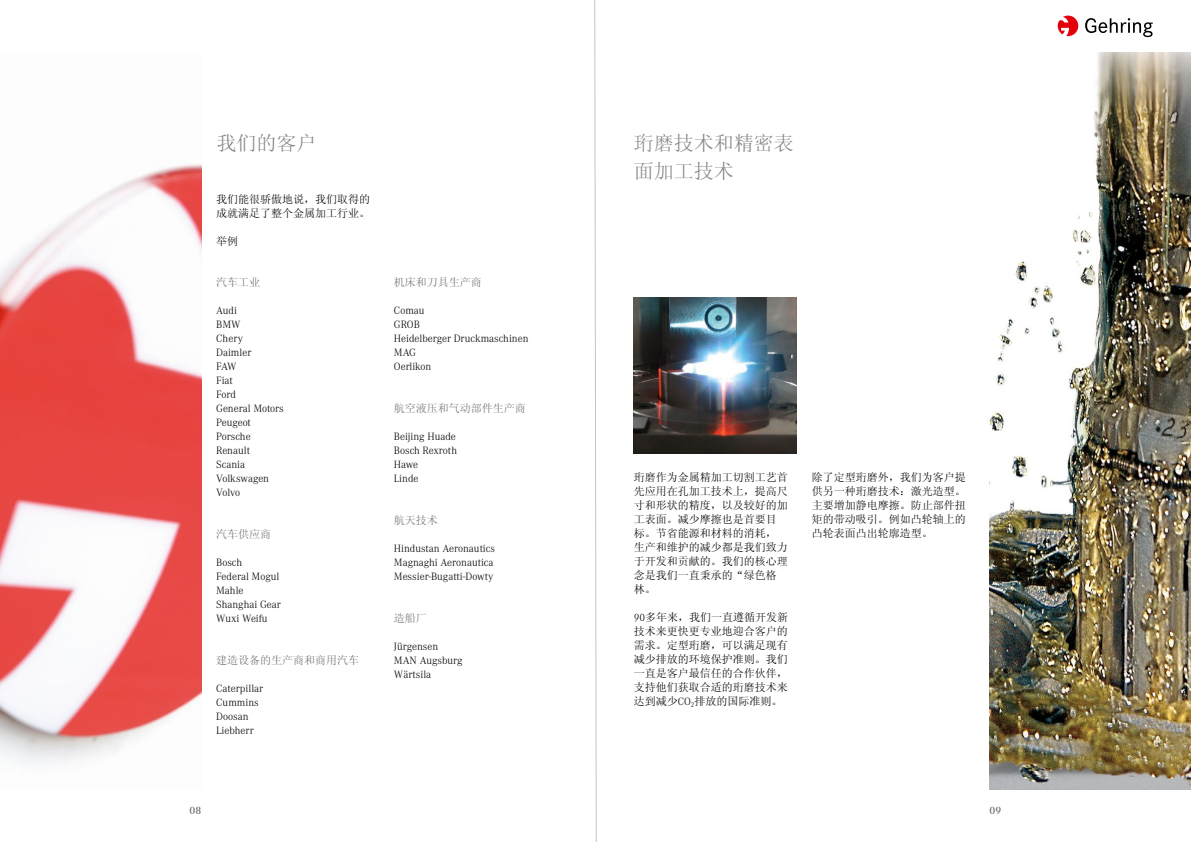
<style>
.page{position:relative;width:1191px;height:842px;background:#fff}
.page>*{position:absolute;margin:0;border:0;box-sizing:border-box;transform-origin:0 0}
.t1{font:20px/28px "Sim Sun";color:#868786}
.t2{font:300 11px/14px "Corporate A";color:#000}
.t3{font:11px/14px "Sim Sun";color:#000}
.t4{font:11px "Sim Sun";color:#6e6e6e}
.t5{font:600 11px "Corporate A";color:#6e6e6e}
.s1{font-family:"Corporate A";font-weight:300}
</style>
<div class="page">
<img style="left:989px;top:52px;width:202px;height:737px">
<img style="left:0;top:164px;width:201px;height:599px">
<svg style="left:1057px;top:16px;width:21px;height:20px"></svg>
<svg style="left:1085px;top:18px;width:67px;height:19px"></svg>
<img style="left:634px;top:298px;width:163px;height:155px">
<svg style="left:594px;top:0;width:3px;height:842px"></svg>
<h1 class="t1" style="left:216px;top:129px;width:101px">我们的客户</h1>
<p class="t3" style="left:216px;top:192px;width:155px">我们能很骄傲地说，我们取得的成就满足了整个金属加工行业。</p>
<p class="t3" style="left:216px;top:234px;width:23px">举例</p>
<p class="t4" style="left:216px;top:276px;width:45px">汽车工业</p>
<p class="t2" style="left:216px;top:303px;width:69px">Audi<br>BMW<br>Chery<br>Daimler<br>FAW<br>Fiat<br>Ford<br>General Motors<br>Peugeot<br>Porsche<br>Renault<br>Scania<br>Volkswagen<br>Volvo</p>
<p class="t4" style="left:216px;top:528px;width:56px">汽车供应商</p>
<p class="t2" style="left:216px;top:555px;width:66px">Bosch<br>Federal Mogul<br>Mahle<br>Shanghai Gear<br>Wuxi Weifu</p>
<p class="t4" style="left:216px;top:654px;width:144px">建造设备的生产商和商用汽车</p>
<p class="t2" style="left:216px;top:681px;width:48px">Caterpillar<br>Cummins<br>Doosan<br>Liebherr</p>
<p class="t4" style="left:394px;top:276px;width:89px">机床和刀具生产商</p>
<p class="t2" style="left:394px;top:303px;width:136px">Comau<br>GROB<br>Heidelberger Druckmaschinen<br>MAG<br>Oerlikon</p>
<p class="t4" style="left:394px;top:402px;width:133px">航空液压和气动部件生产商</p>
<p class="t2" style="left:394px;top:429px;width:65px">Beijing Huade<br>Bosch Rexroth<br>Hawe<br>Linde</p>
<p class="t4" style="left:394px;top:514px;width:45px">航天技术</p>
<p class="t2" style="left:394px;top:541px;width:103px">Hindustan Aeronautics<br>Magnaghi Aeronautica<br>Messier-Bugatti-Dowty</p>
<p class="t4" style="left:394px;top:612px;width:34px">造船厂</p>
<p class="t2" style="left:394px;top:639px;width:70px">Jürgensen<br>MAN Augsburg<br>Wärtsila</p>
<h1 class="t1" style="left:634px;top:129px;width:161px">珩磨技术和精密表面加工技术</h1>
<p class="t3" style="left:634px;top:470px;width:155px">珩磨作为金属精加工切割工艺首先应用在孔加工技术上，提高尺寸和形状的精度，以及较好的加工表面。减少摩擦也是首要目标。节省能源和材料的消耗，生产和维护的减少都是我们致力于开发和贡献的。我们的核心理念是我们一直秉承的“绿色格林。</p>
<p class="t3" style="left:634px;top:610px;width:156px;text-align:justify"><span class="s1">90</span>多年来，我们一直遵循开发新技术来更快更专业地迎合客户的需求。定型珩磨，可以满足现有减少排放的环境保护准则。我们一直是客户最信任的合作伙伴，支持他们获取合适的珩磨技术来达到减少<span class="s1">CO</span><sub>2</sub>排放的国际准则。</p>
<p class="t3" style="left:811px;top:470px;width:155px;text-align:justify">除了定型珩磨外，我们为客户提供另一种珩磨技术：激光造型。主要增加静电摩擦。防止部件扭矩的带动吸引。例如凸轮轴上的凸轮表面凸出轮廓造型。</p>
<p class="t5" style="left:190px;top:805px;width:13px">08</p>
<p class="t5" style="left:989px;top:805px;width:13px">09</p>
</div>
